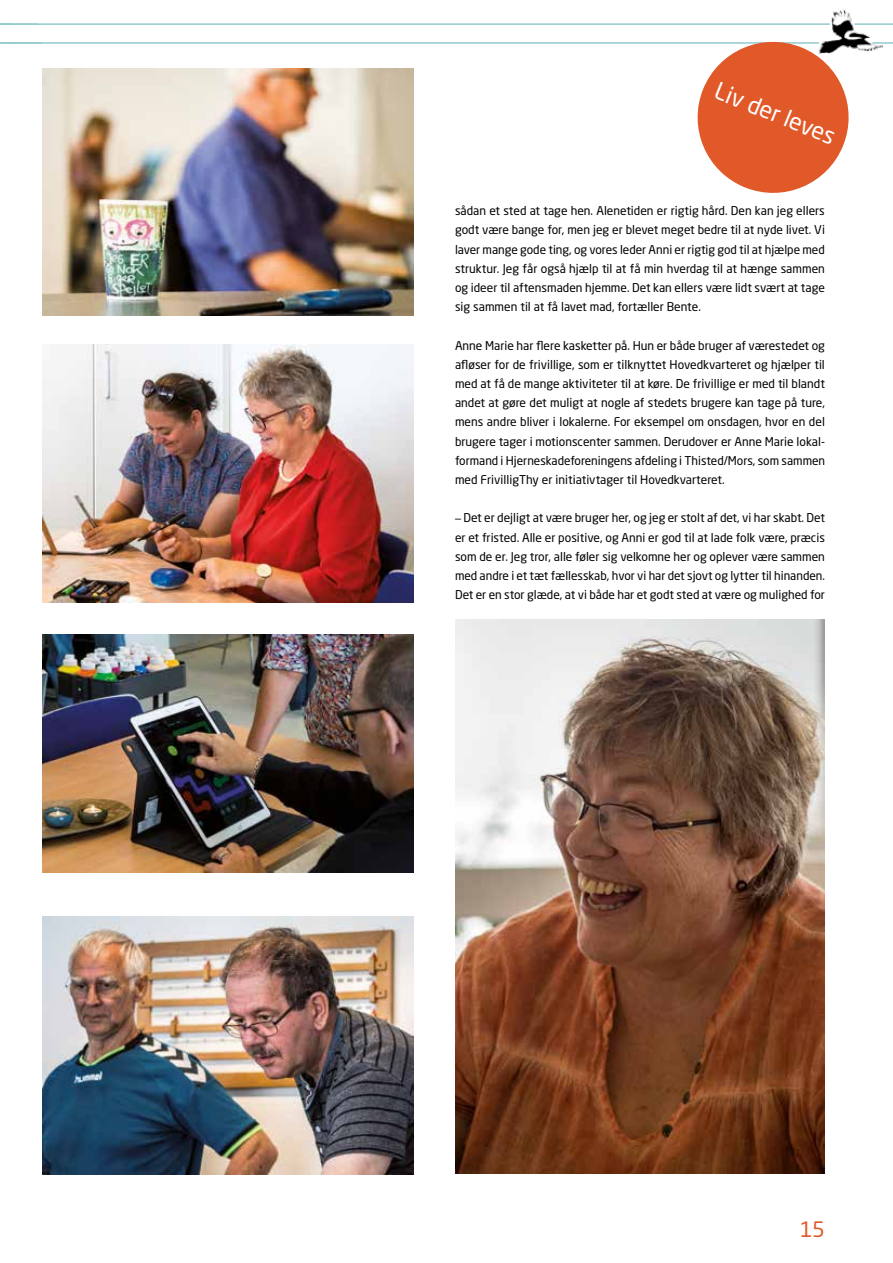
<style>
.page{position:relative;width:893px;height:1263px;background:#fff}
.page>*{position:absolute;margin:0;border:0;box-sizing:border-box;transform-origin:0 0}
.t1{font:23.25px "Neo Sans Pro";color:#fff}
.t2{font:21px "Neo Sans Pro";color:#e15929}
.t3{font:12px/19.2px "Neo Sans Pro";color:#000;text-align:justify}
.s1{font-family:"Avenir LT"}
</style>
<div class="page">
<img style="left:831px;top:9px;width:52px;height:43px">
<hr style="left:0;top:23px;width:830px;height:2px;background:#93cbcd">
<hr style="left:854px;top:23px;width:39px;height:2px;background:#93cbcd">
<hr style="left:0;top:42px;width:819px;height:2px;background:#93cbcd">
<hr style="left:872px;top:42px;width:21px;height:2px;background:#93cbcd">
<svg style="left:687px;top:32px;width:172px;height:161px"></svg>
<img style="left:43px;top:68px;width:370px;height:247px">
<img style="left:43px;top:635px;width:370px;height:237px">
<img style="left:43px;top:344px;width:370px;height:259px">
<img style="left:456px;top:620px;width:369px;height:554px">
<img style="left:43px;top:916px;width:370px;height:259px">
<h1 class="t1" style="left:721px;top:76px;width:129px;rotate:22deg">Liv der leves</h1>
<p class="t3" style="left:455px;top:201px;width:371px">sådan et sted at tage hen. Alenetiden er rigtig hård. Den kan jeg ellers godt være bange for, men jeg er blevet meget bedre til at nyde livet. Vi laver mange gode ting, og vores leder Anni er rigtig god til at hjælpe med struktur. Jeg får også hjælp til at få min hverdag til at hænge sammen og ideer til aftensmaden hjemme. Det kan ellers være lidt svært at tage sig sammen til at få lavet mad, fortæller Bente.</p>
<p class="t3" style="left:455px;top:335px;width:372px">Anne Marie har flere kasketter på. Hun er både bruger af værestedet og afløser for de frivillige, som er tilknyttet Hovedkvarteret og hjælper til med at få de mange aktiviteter til at køre. De frivillige er med til blandt andet at gøre det muligt at nogle af stedets brugere kan tage på ture, mens andre bliver i lokalerne. For eksempel om onsdagen, hvor en del brugere tager i motionscenter sammen. Derudover er Anne Marie lokal&shy;formand i Hjerneskadeforeningens afdeling i Thisted/Mors, som sammen med FrivilligThy er initiativtager til Hovedkvarteret.</p>
<p class="t3" style="left:455px;top:508px;width:372px"><span class="s1">–</span> Det er dejligt at være bruger her, og jeg er stolt af det, vi har skabt. Det er et fristed. Alle er positive, og Anni er god til at lade folk være, præcis som de er. Jeg tror, alle føler sig velkomne her og oplever være sammen med andre i et tæt fællesskab, hvor vi har det sjovt og lytter til hinanden.<br>Det er en stor glæde, at vi både har et godt sted at være og mulighed for</p>
<h2 class="t2" style="left:800px;top:1216px;width:26px">15</h2>
</div>
